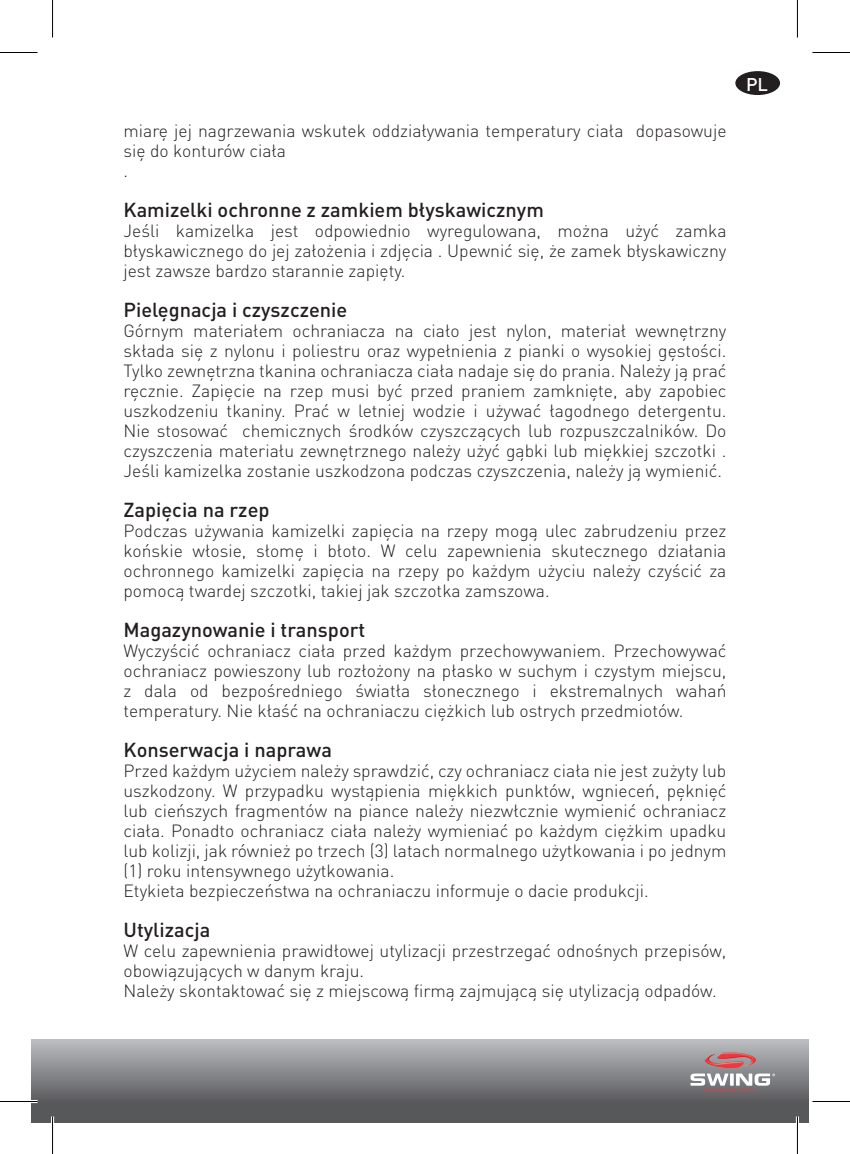
<style>
.page{position:relative;width:850px;height:1154px;background:#fff}
.page>*{position:absolute;margin:0;border:0;box-sizing:border-box;transform-origin:0 0}
.t1{font:500 20px "DIN Pro";color:#231f20}
.t2{font:500 18.25px "DIN Pro";color:#fff}
.t3{font:300 17.5px/20px "DIN Pro";color:#231f20;text-align:justify}
</style>
<div class="page">
<svg style="left:31px;top:1039px;width:777px;height:84px;background:#7d7f81"></svg>
<svg style="left:690px;top:1067px;width:84px;height:24px"></svg>
<img style="left:704px;top:1054px;width:39px;height:13px">
<img style="left:716px;top:1052px;width:39px;height:14px">
<div style="left:735px;top:71px;width:44px;height:24px;background:#231f20;border-radius:50%"></div>
<hr style="left:0;top:1100px;width:38px;height:3px;background:#fff">
<hr style="left:51px;top:1116px;width:3px;height:38px;background:#fff">
<hr style="left:795px;top:1116px;width:3px;height:38px;background:#fff">
<hr style="left:0;top:52px;width:38px;height:1px;background:#000">
<hr style="left:812px;top:52px;width:37px;height:1px;background:#000">
<hr style="left:0;top:1101px;width:38px;height:1px;background:#000">
<hr style="left:812px;top:1101px;width:37px;height:1px;background:#000">
<hr style="left:52px;top:0;width:1px;height:38px;background:#000">
<hr style="left:52px;top:1116px;width:1px;height:38px;background:#000">
<hr style="left:796px;top:0;width:1px;height:38px;background:#000">
<hr style="left:796px;top:1116px;width:1px;height:38px;background:#000">
<p class="t3" style="left:123px;top:120px;width:604px;text-align:left">miarę jej nagrzewania wskutek oddziaływania temperatury ciała dopasowuje się do konturów ciała<br>.</p>
<p class="t1" style="left:123px;top:196px;width:421px">Kamizelki ochronne z zamkiem błyskawicznym</p>
<p class="t3" style="left:123px;top:220px;width:604px">Jeśli kamizelka jest odpowiednio wyregulowana, można użyć zamka błyskawicznego do jej założenia i zdjęcia . Upewnić się, że zamek błyskawiczny jest zawsze bardzo starannie zapięty.</p>
<p class="t1" style="left:123px;top:296px;width:225px">Pielęgnacja i czyszczenie</p>
<p class="t3" style="left:123px;top:320px;width:604px">Górnym materiałem ochraniacza na ciało jest nylon, materiał wewnętrzny składa się z nylonu i poliestru oraz wypełnienia z pianki o wysokiej gęstości.<br>Tylko zewnętrzna tkanina ochraniacza ciała nadaje się do prania. Należy ją prać ręcznie. Zapięcie na rzep musi być przed praniem zamknięte, aby zapobiec uszkodzeniu tkaniny. Prać w letniej wodzie i używać łagodnego detergentu.<br>Nie stosować chemicznych środków czyszczących lub rozpuszczalników. Do czyszczenia materiału zewnętrznego należy użyć gąbki lub miękkiej szczotki .<br>Jeśli kamizelka zostanie uszkodzona podczas czyszczenia, należy ją wymienić.</p>
<p class="t1" style="left:123px;top:496px;width:147px">Zapięcia na rzep</p>
<p class="t3" style="left:123px;top:520px;width:604px">Podczas używania kamizelki zapięcia na rzepy mogą ulec zabrudzeniu przez końskie włosie, słomę i błoto. W celu zapewnienia skutecznego działania ochronnego kamizelki zapięcia na rzepy po każdym użyciu należy czyścić za pomocą twardej szczotki, takiej jak szczotka zamszowa.</p>
<p class="t1" style="left:123px;top:616px;width:243px">Magazynowanie i transport</p>
<p class="t3" style="left:123px;top:640px;width:604px">Wyczyścić ochraniacz ciała przed każdym przechowywaniem. Przechowywać ochraniacz powieszony lub rozłożony na płasko w suchym i czystym miejscu, z dala od bezpośredniego światła słonecznego i ekstremalnych wahań temperatury. Nie kłaść na ochraniaczu ciężkich lub ostrych przedmiotów.</p>
<p class="t1" style="left:123px;top:736px;width:210px">Konserwacja i naprawa</p>
<p class="t3" style="left:123px;top:760px;width:604px;text-align:left">Przed każdym użyciem należy sprawdzić, czy ochraniacz ciała nie jest zużyty lub uszkodzony. W przypadku wystąpienia miękkich punktów, wgnieceń, pęknięć lub cieńszych fragmentów na piance należy niezwłcznie wymienić ochraniacz ciała. Ponadto ochraniacz ciała należy wymieniać po każdym ciężkim upadku lub kolizji, jak również po trzech (3) latach normalnego użytkowania i po jednym (1) roku intensywnego użytkowania.<br>Etykieta bezpieczeństwa na ochraniaczu informuje o dacie produkcji.</p>
<p class="t1" style="left:123px;top:916px;width:88px">Utylizacja</p>
<p class="t3" style="left:123px;top:940px;width:604px;text-align:left">W celu zapewnienia prawidłowej utylizacji przestrzegać odnośnych przepisów, obowiązujących w danym kraju.<br>Należy skontaktować się z miejscową firmą zajmującą się utylizacją odpadów.</p>
<p class="t2" style="left:745px;top:72px;width:23px">PL</p>
</div>
